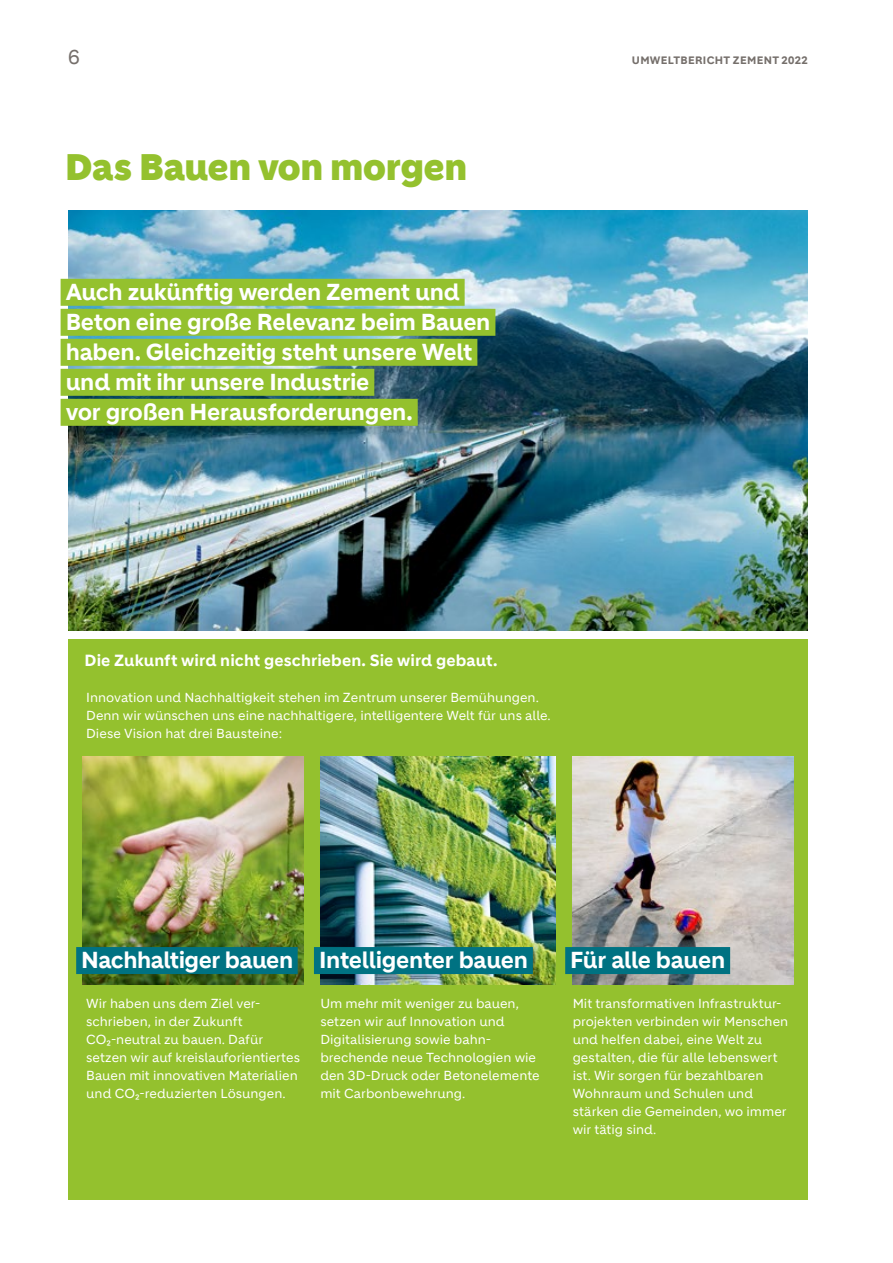
<style>
.page{position:relative;width:893px;height:1263px;background:#fff}
.page>*{position:absolute;margin:0;border:0;box-sizing:border-box;transform-origin:0 0}
.t1{font:900 36px "Holcim Headline";color:#94c12e}
.t2{font:700 22.5px/30px "Holcim";letter-spacing:-.015em;color:#fff}
.t3{font:19.5px "Holcim";color:#756f6b}
.t4{font:700 15.75px "Holcim";letter-spacing:.005em;color:#fff}
.t5{font:12.75px/18px "Holcim";color:#fff}
.t6{font:700 10.5px "Holcim";letter-spacing:.03em;color:#756f6b}
</style>
<div class="page">
<div style="left:68px;top:639px;width:740px;height:560px;background:#94c12e"></div>
<img style="left:83px;top:756px;width:220px;height:229px">
<img style="left:320px;top:756px;width:236px;height:229px">
<img style="left:573px;top:756px;width:220px;height:229px">
<div style="left:76px;top:947px;width:222px;height:27px;background:#007282"></div>
<div style="left:314px;top:947px;width:219px;height:27px;background:#007282"></div>
<div style="left:565px;top:947px;width:165px;height:27px;background:#007282"></div>
<img style="left:68px;top:210px;width:740px;height:420px">
<div style="left:61px;top:279px;width:404px;height:27px;background:#94c12e"></div>
<div style="left:61px;top:309px;width:434px;height:27px;background:#94c12e"></div>
<div style="left:61px;top:339px;width:416px;height:27px;background:#94c12e"></div>
<div style="left:61px;top:369px;width:313px;height:27px;background:#94c12e"></div>
<div style="left:61px;top:399px;width:357px;height:27px;background:#94c12e"></div>
<h3 class="t3" style="left:68px;top:46px;width:13px">6</h3>
<p class="t6" style="left:632px;top:54px;width:177px">UMWELTBERICHT ZEMENT 2022</p>
<h1 class="t1" style="left:65px;top:146px;width:403px">Das Bauen von morgen</h1>
<h2 class="t2" style="left:66px;top:277px;width:426px">Auch zukünftig werden Zement und Beton eine große Relevanz beim Bauen haben. Gleichzeitig steht unsere Welt und mit ihr unsere Industrie<br>vor großen Herausforderungen.</h2>
<p class="t4" style="left:85px;top:651px;width:414px">Die Zukunft wird nicht geschrieben. Sie wird gebaut.</p>
<p class="t5" style="left:86px;top:689px;width:466px">Innovation und Nachhaltigkeit stehen im Zentrum unserer Bemühungen.<br>Denn wir wünschen uns eine nachhaltigere, intelligentere Welt für uns alle.<br>Diese Vision hat drei Bausteine:</p>
<h2 class="t2" style="left:81px;top:945px;width:448px">Nachhaltiger bauen Intelligenter bauen</h2>
<h2 class="t2" style="left:570px;top:945px;width:156px">Für alle bauen</h2>
<p class="t5" style="left:86px;top:995px;width:215px">Wir haben uns dem Ziel ver&shy;schrieben, in der Zukunft<br>CO₂‑neutral zu bauen. Dafür setzen wir auf kreislauforientiertes<br>Bauen mit innovativen Materialien und CO₂‑reduzierten Lösungen.</p>
<p class="t5" style="left:573px;top:995px;width:217px">Mit transformativen Infrastruktur&shy;projekten verbinden wir Menschen und helfen dabei, eine Welt zu gestalten, die für alle lebenswert ist. Wir sorgen für bezahlbaren<br>Wohnraum und Schulen und stärken die Gemeinden, wo immer wir tätig sind.</p>
<p class="t5" style="left:320px;top:995px;width:221px">Um mehr mit weniger zu bauen, setzen wir auf Innovation und<br>Digitalisierung sowie bahn-- brechende neue Technologien wie den 3D-Druck oder Betonelemente mit Carbonbewehrung.</p>
</div>
